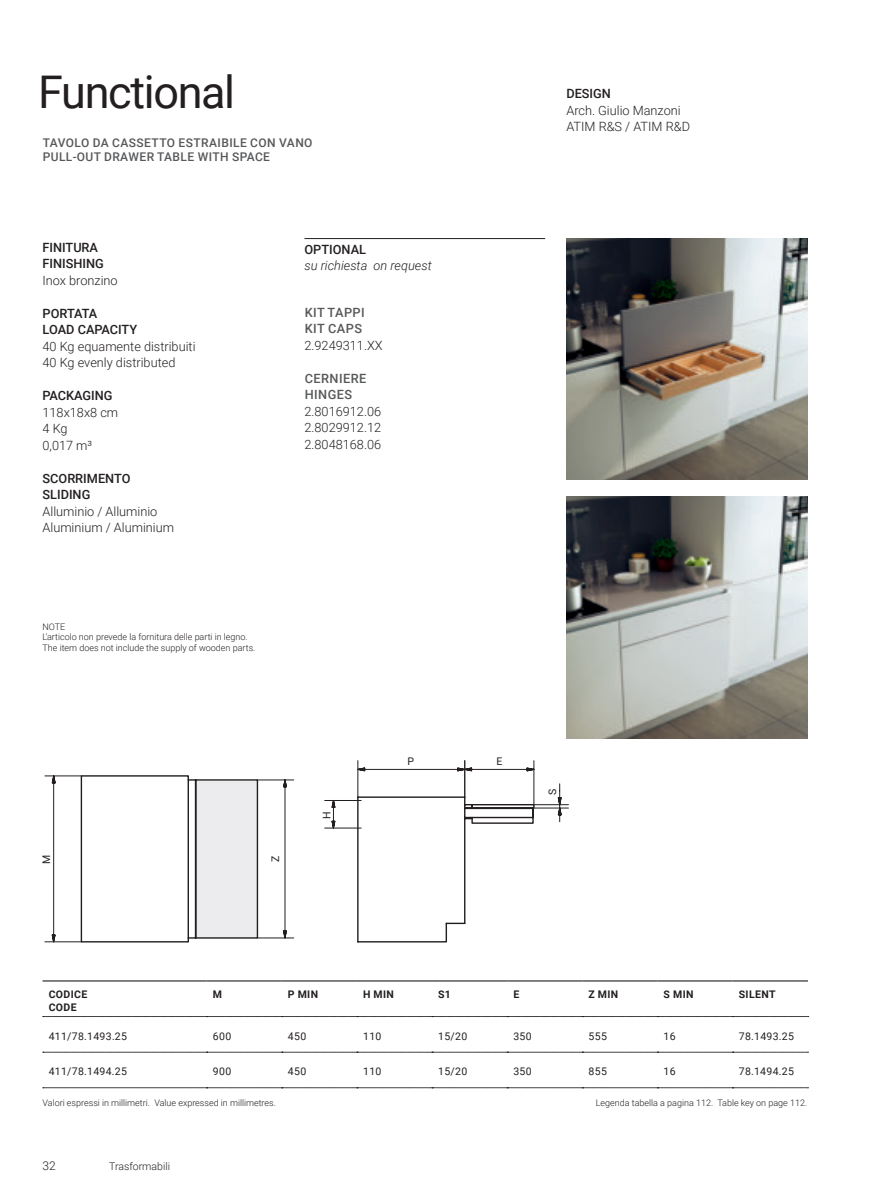
<style>
.page{position:relative;width:893px;height:1191px;background:#fff}
.page>*{position:absolute;margin:0;border:0;box-sizing:border-box;transform-origin:0 0}
.t1{font:45px "Roboto";letter-spacing:-.03em;color:#231f20}
.t2{font:300 12.75px/16.5px "Roboto";color:#231f20}
.t3{font:500 12.75px/16.5px "Roboto";color:#231f20}
.t4{font:500 12.75px/16.5px "Roboto";letter-spacing:.035em;color:#57585a}
.t5{font:italic 300 12.75px "Roboto";color:#231f20}
.t6{font:500 12px/14.4px "Roboto";letter-spacing:.035em;color:#57585a}
.t7{font:300 12px "Roboto";color:#231f20}
.t8{font:10.5px "Roboto";letter-spacing:.035em;color:#231f20}
.t9{font:700 10.5px/12.6px "Roboto";letter-spacing:.035em;color:#231f20}
.t10{font:300 10.5px "Roboto";color:#231f20}
.t11{font:300 9px/10.8px "Roboto";color:#231f20}
</style>
<div class="page">
<hr style="left:304px;top:238px;width:241px;height:1px;background:#231f20">
<svg style="left:43px;top:981px;width:766px;height:36px"></svg>
<svg style="left:43px;top:1052px;width:765px;height:1px"></svg>
<svg style="left:43px;top:1087px;width:765px;height:1px"></svg>
<hr style="left:43px;top:980px;width:164px;height:1px;background:#57585a">
<hr style="left:207px;top:980px;width:75px;height:1px;background:#57585a">
<hr style="left:282px;top:980px;width:75px;height:1px;background:#57585a">
<hr style="left:357px;top:980px;width:75px;height:1px;background:#57585a">
<hr style="left:432px;top:980px;width:75px;height:1px;background:#57585a">
<hr style="left:507px;top:980px;width:75px;height:1px;background:#57585a">
<hr style="left:582px;top:980px;width:75px;height:1px;background:#57585a">
<hr style="left:657px;top:980px;width:76px;height:1px;background:#57585a">
<hr style="left:733px;top:980px;width:75px;height:1px;background:#57585a">
<img style="left:566px;top:238px;width:242px;height:242px">
<img style="left:566px;top:497px;width:242px;height:241px">
<svg style="left:44px;top:775px;width:250px;height:168px"></svg>
<svg style="left:324px;top:760px;width:245px;height:183px"></svg>
<h1 class="t1" style="left:38px;top:61px;width:198px">Functional</h1>
<p class="t6" style="left:43px;top:135px;width:271px">TAVOLO DA CASSETTO ESTRAIBILE CON VANO<br>PULL-OUT DRAWER TABLE WITH SPACE</p>
<p class="t3" style="left:43px;top:238px;width:63px">FINITURA<br>FINISHING</p>
<p class="t2" style="left:43px;top:271px;width:77px">Inox bronzino</p>
<p class="t3" style="left:43px;top:304px;width:96px">PORTATA<br>LOAD CAPACITY</p>
<p class="t2" style="left:43px;top:337px;width:154px">40 Kg equamente distribuiti<br>40 Kg evenly distributed</p>
<p class="t3" style="left:43px;top:387px;width:72px">PACKAGING</p>
<p class="t2" style="left:43px;top:403px;width:77px">118x18x8 cm<br>4 Kg<br>0,017 m³</p>
<p class="t3" style="left:43px;top:469px;width:89px">SCORRIMENTO<br>SLIDING</p>
<p class="t2" style="left:43px;top:502px;width:133px">Alluminio / Alluminio<br>Aluminium / Aluminium</p>
<p class="t11" style="left:43px;top:620px;width:214px">NOTE<br>L'articolo non prevede la fornitura delle parti in legno.<br>The item does not include the supply of wooden parts.</p>
<p class="t3" style="left:304px;top:240px;width:63px">OPTIONAL</p>
<p class="t5" style="left:304px;top:257px;width:129px">su richiesta on request</p>
<p class="t4" style="left:305px;top:303px;width:62px">KIT TAPPI<br>KIT CAPS</p>
<p class="t2" style="left:304px;top:336px;width:80px">2.9249311.XX</p>
<p class="t4" style="left:305px;top:369px;width:63px">CERNIERE<br>HINGES</p>
<p class="t2" style="left:304px;top:402px;width:78px;text-align:justify">2.8016912.06<br>2.8029912.12<br>2.8048168.06</p>
<p class="t8" style="left:39px;top:863px;width:11px;rotate:-90deg">M</p>
<p class="t8" style="left:268px;top:862px;width:8px;rotate:-90deg">Z</p>
<p class="t8" style="left:319px;top:818px;width:9px;rotate:-90deg">H</p>
<p class="t8" style="left:407px;top:754px;width:8px">P</p>
<p class="t8" style="left:496px;top:754px;width:7px">E</p>
<p class="t3" style="left:566px;top:85px;width:46px">DESIGN</p>
<p class="t2" style="left:566px;top:102px;width:125px">Arch. Giulio Manzoni<br>ATIM R&amp;S / ATIM R&amp;D</p>
<p class="t8" style="left:545px;top:794px;width:8px;rotate:-90deg">S</p>
<p class="t9" style="left:49px;top:987px;width:40px">CODICE<br>CODE</p>
<p class="t9" style="left:213px;top:987px;width:11px">M</p>
<p class="t9" style="left:288px;top:987px;width:32px">P MIN</p>
<p class="t9" style="left:363px;top:987px;width:32px">H MIN</p>
<p class="t9" style="left:438px;top:987px;width:14px">S1</p>
<p class="t9" style="left:513px;top:987px;width:7px">E</p>
<p class="t9" style="left:588px;top:987px;width:31px">Z MIN</p>
<p class="t9" style="left:664px;top:987px;width:31px">S MIN</p>
<p class="t9" style="left:739px;top:987px;width:38px">SILENT</p>
<p class="t8" style="left:49px;top:1028px;width:80px">411/78.1493.25</p>
<p class="t8" style="left:213px;top:1028px;width:20px">600</p>
<p class="t8" style="left:288px;top:1028px;width:20px">450</p>
<p class="t8" style="left:363px;top:1028px;width:20px">110</p>
<p class="t8" style="left:438px;top:1028px;width:31px">15/20</p>
<p class="t8" style="left:513px;top:1028px;width:20px">350</p>
<p class="t8" style="left:588px;top:1028px;width:20px">555</p>
<p class="t8" style="left:664px;top:1028px;width:14px">16</p>
<p class="t8" style="left:739px;top:1028px;width:57px">78.1493.25</p>
<p class="t8" style="left:49px;top:1064px;width:80px">411/78.1494.25</p>
<p class="t8" style="left:213px;top:1064px;width:20px">900</p>
<p class="t8" style="left:288px;top:1064px;width:20px">450</p>
<p class="t8" style="left:363px;top:1064px;width:20px">110</p>
<p class="t8" style="left:438px;top:1064px;width:31px">15/20</p>
<p class="t8" style="left:513px;top:1064px;width:20px">350</p>
<p class="t8" style="left:588px;top:1064px;width:20px">855</p>
<p class="t8" style="left:664px;top:1064px;width:14px">16</p>
<p class="t8" style="left:739px;top:1064px;width:57px">78.1494.25</p>
<p class="t11" style="left:43px;top:1097px;width:235px">Valori espressi in millimetri. Value expressed in millimetres.</p>
<p class="t11" style="left:596px;top:1097px;width:213px">Legenda tabella a pagina 112. Table key on page 112.</p>
<p class="t7" style="left:43px;top:1157px;width:15px">32</p>
<p class="t10" style="left:109px;top:1158px;width:62px">Trasformabili</p>
</div>
